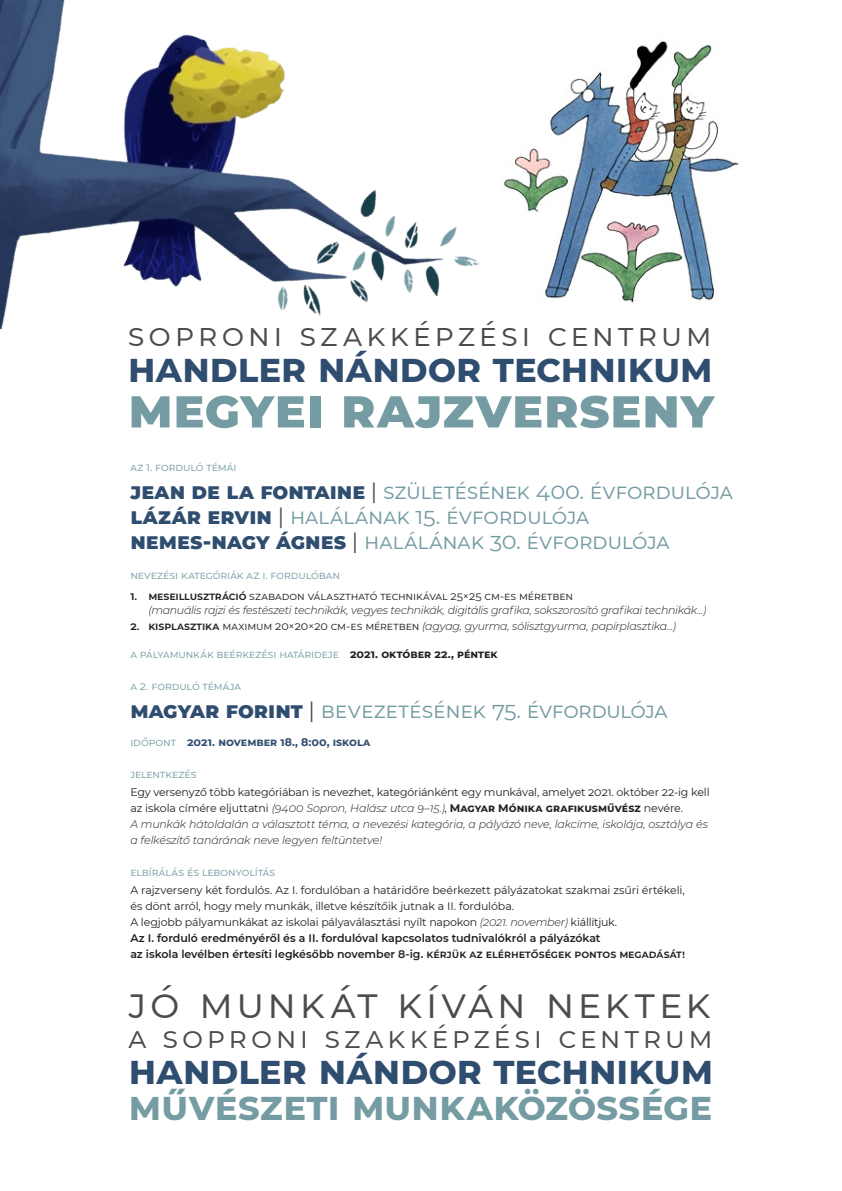
<style>
.page{position:relative;width:842px;height:1191px;background:#fff}
.page>*{position:absolute;margin:0;border:0;box-sizing:border-box;transform-origin:0 0}
.t1{font:800 54px "Montserrat";letter-spacing:.01em;color:#749ca2}
.t2{font:42px "Montserrat";letter-spacing:.095em;color:#4d4b4d}
.t3{font:700 40px "Montserrat";letter-spacing:-.01em;color:#2f4d6f}
.t4{font:700 40px "Montserrat";letter-spacing:-.005em;color:#749ca2}
.t5{font:32px "Montserrat";letter-spacing:.12em;color:#4d4b4d}
.t6{font:30px "Montserrat";letter-spacing:.135em;color:#4d4b4d}
.t7{font:22px "Montserrat";color:#749ca2}
.t8{font:22px "Montserrat";letter-spacing:.035em;color:#749ca2}
.t9{font:italic 300 11px/16px "Montserrat";letter-spacing:-.02em;color:#231f20}
.t10{font:600 11px/16px "Montserrat";letter-spacing:-.005em;color:#231f20}
.t11{font:11px/16px "Montserrat";letter-spacing:-.01em;color:#231f20}
.t12{font:11px "Montserrat";letter-spacing:.03em;color:#749ca2}
.t13{font:11px "Montserrat";letter-spacing:.01em;color:#749ca2}
.t14{font:700 11px "Montserrat";letter-spacing:.005em;color:#2f4d6f}
.s1{font-weight:800;color:#2f4d6f}
.s2{color:#4d4b4d}
.s3{font-weight:600;font-style:normal}
.s4{font-weight:400;font-style:normal}
.s5{font-weight:700;color:#231f20}
.s6{font-weight:400;color:#749ca2}
.s7{font-weight:700;font-style:normal}
.s8{font-weight:400}
.s9{font-weight:300;font-style:italic}
</style>
<div class="page">
<img style="left:0;top:0;width:480px;height:330px">
<img style="left:504px;top:41px;width:235px;height:262px">
<p class="t5" style="left:128px;top:313px;width:586px">soproni szakképzési centrum</p>
<p class="t3" style="left:128px;top:339px;width:586px">handler nándor technikum</p>
<p class="t1" style="left:128px;top:369px;width:587px">MEGYEI RAJZVERSENY</p>
<p class="t12" style="left:130px;top:460px;width:108px">az 1. forduló témái</p>
<p class="t8" style="left:130px;top:476px;width:604px"><span class="s1">JEAN DE LA FONTAINE</span> <span class="s2">|</span> születésének 400. évfordulója</p>
<p class="t7" style="left:130px;top:501px;width:460px"><span class="s1">LÁZÁR ERVIN</span> <span class="s2">|</span> halálának 15. évfordulója</p>
<p class="t7" style="left:130px;top:526px;width:541px"><span class="s1">NEMES-NAGY ÁGNES</span> <span class="s2">|</span> halálának 30. évfordulója</p>
<p class="t12" style="left:130px;top:568px;width:211px">nevezési kategóriák az i. fordulóban</p>
<p class="t9" style="left:148px;top:588px;width:559px;line-height:14px;text-indent:-18px"><span class="s3">1. meseillusztráció</span> <span class="s4">szabadon választható technikával 25×25 cm-es méretben<br></span>(manuális rajzi és festészeti technikák, vegyes technikák, digitális grafika, sokszorosító grafikai technikák...)</p>
<p class="t9" style="left:130px;top:617px;width:547px"><span class="s3">2. kisplasztika</span> <span class="s4">maximum 20×20×20 cm-es méretben</span> (agyag, gyurma, sólisztgyurma, papírplasztika...)</p>
<p class="t13" style="left:130px;top:646px;width:369px">a pályamunkák beérkezési határideje <span class="s5">2021. október 22., péntek</span></p>
<p class="t12" style="left:130px;top:678px;width:112px">a 2. forduló témája</p>
<p class="t7" style="left:130px;top:694px;width:538px"><span class="s1">MAGYAR FORINT</span> <span class="s2">|</span> bevezetésének 75. évfordulója</p>
<p class="t14" style="left:130px;top:733px;width:242px"><span class="s6">időpont</span> 2021. november 18., 8:00, iskola</p>
<p class="t12" style="left:130px;top:766px;width:68px">jelentkezés</p>
<p class="t9" style="left:130px;top:783px;width:581px"><span class="s4">Egy versenyző több kategóriában is nevezhet, kategóriánként egy munkával, amelyet 2021. október 22-ig kell az iskola címére eljuttatni</span> (9400 Sopron, Halász utca 9–15.)<span class="s4">,</span> <span class="s7">Magyar Mónika grafikusművész</span> <span class="s4">nevére.<br></span>A munkák hátoldalán a választott téma, a nevezési kategória, a pályázó neve, lakcíme, iskolája, osztálya és a felkészítő tanárának neve legyen feltüntetve!</p>
<p class="t12" style="left:130px;top:864px;width:146px">elbírálás és lebonyolítás</p>
<p class="t11" style="left:130px;top:881px;width:556px">A rajzverseny két fordulós. Az I. fordulóban a határidőre beérkezett pályázatokat szakmai zsűri értékeli, és dönt arról, hogy mely munkák, illetve készítőik jutnak a II. fordulóba.</p>
<p class="t10" style="left:130px;top:913px;width:488px"><span class="s8">A legjobb pályamunkákat az iskolai pályaválasztási nyílt napokon</span> <span class="s9">(2021. november)</span> <span class="s8">kiállítjuk.<br></span>Az I. forduló eredményéről és a II. fordulóval kapcsolatos tudnivalókról a pályázókat</p>
<p class="t10" style="left:130px;top:945px;width:556px">az iskola levélben értesíti legkésőbb november 8-ig. kérjük az elérhetőségek pontos megadását!</p>
<p class="t2" style="left:129px;top:974px;width:584px">jó munkát kíván nektek</p>
<p class="t6" style="left:129px;top:1016px;width:586px">a soproni szakképzési centrum</p>
<p class="t3" style="left:129px;top:1041px;width:586px">handler nándor technikum</p>
<p class="t4" style="left:129px;top:1077px;width:585px">művészeti munkaközössége</p>
</div>
